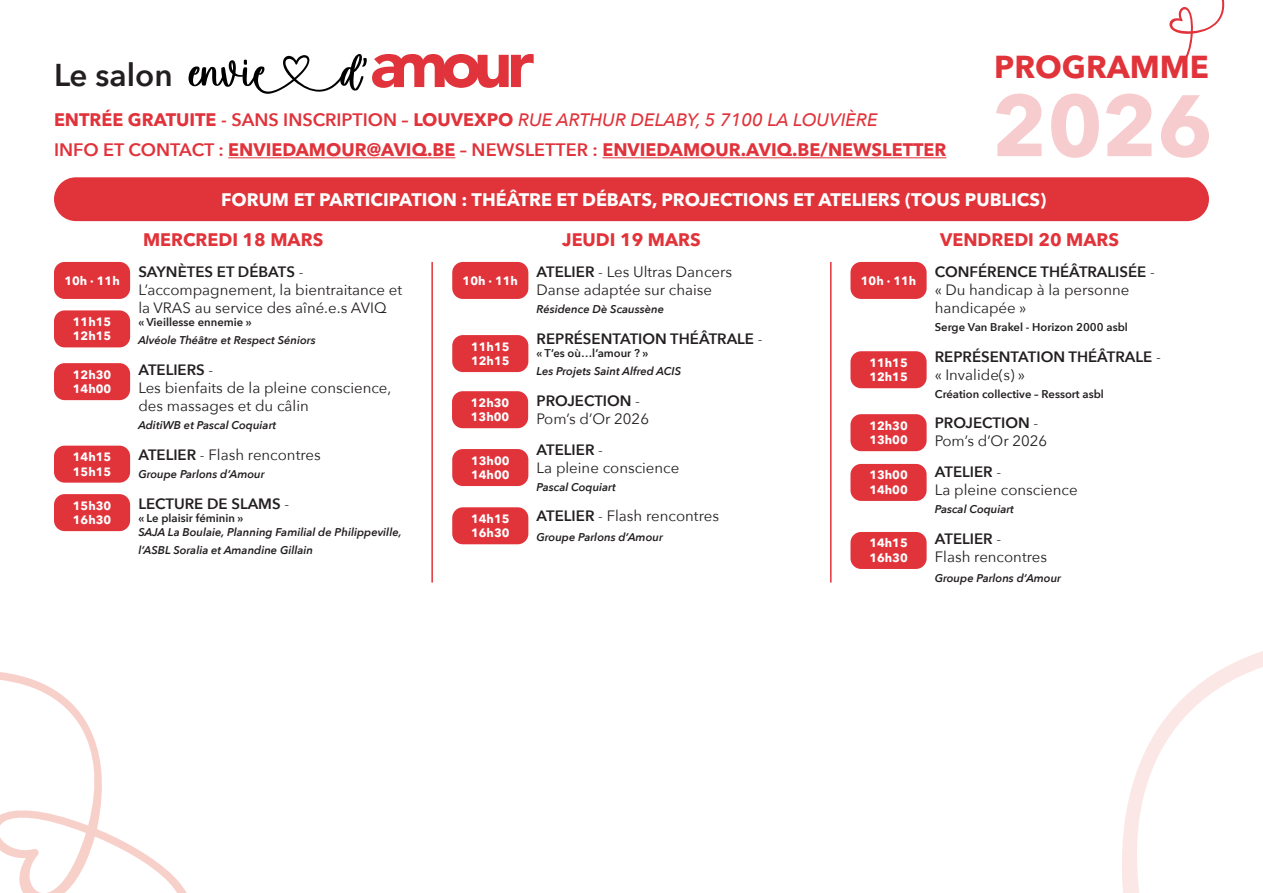
<style>
.page{position:relative;width:1263px;height:893px;background:#fff}
.page>*{position:absolute;margin:0;border:0;box-sizing:border-box;transform-origin:0 0}
.t1{font:700 31.5px "Avenir Next LT Pro";color:#e1333a}
.t2{font:600 31.5px "Avenir Next";color:#231f20}
.t3{font:700 18px/30px "Avenir Next LT Pro";color:#e0333b}
.t4{font:700 18px "Avenir Next LT Pro";color:#fff}
.t5{font:700 18px "Avenir Next LT Pro";color:#e1333a}
.t6{font:15px/18px "Avenir Next";color:#231f20}
.t7{font:600 15px/18px "Avenir Next";color:#231f20}
.t8{font:700 12px/14.4px "Avenir Next LT Pro";color:#fff}
.t9{font:italic 600 11.25px/18px "Avenir Next";color:#231f20}
.t10{font:600 11.25px "Avenir Next";color:#231f20}
.s1{font-family:"Avenir Next";font-weight:600}
.s2{font-family:"Avenir Next";font-weight:500;font-style:italic}
.s3{font-weight:600}
.s4{font-style:normal}
.s5{font-weight:400}
</style>
<div class="page">
<div style="left:54px;top:262px;width:76px;height:37px;background:#e1333a;border-radius:11px"></div>
<div style="left:54px;top:310px;width:76px;height:37px;background:#e1333a;border-radius:11px"></div>
<div style="left:54px;top:363px;width:76px;height:37px;background:#e1333a;border-radius:11px"></div>
<div style="left:452px;top:391px;width:76px;height:37px;background:#e1333a;border-radius:11px"></div>
<div style="left:850px;top:414px;width:77px;height:37px;background:#e1333a;border-radius:11px"></div>
<div style="left:54px;top:446px;width:76px;height:37px;background:#e1333a;border-radius:11px"></div>
<div style="left:54px;top:494px;width:76px;height:37px;background:#e1333a;border-radius:11px"></div>
<div style="left:54px;top:177px;width:1155px;height:44px;background:#e1333a;border-radius:22px"></div>
<svg style="left:189px;top:54px;width:345px;height:40px"></svg>
<svg style="left:1106px;top:94px;width:103px;height:64px"></svg>
<svg style="left:996px;top:94px;width:103px;height:64px"></svg>
<hr style="left:228px;top:157px;width:227px;height:1px;background:#e0333b">
<hr style="left:602px;top:157px;width:344px;height:1px;background:#e0333b">
<hr style="left:431px;top:262px;width:2px;height:321px;background:#e1333a">
<div style="left:850px;top:262px;width:77px;height:37px;background:#e1333a;border-radius:11px"></div>
<div style="left:850px;top:351px;width:77px;height:37px;background:#e1333a;border-radius:11px"></div>
<div style="left:850px;top:464px;width:77px;height:37px;background:#e1333a;border-radius:11px"></div>
<div style="left:850px;top:532px;width:77px;height:37px;background:#e1333a;border-radius:11px"></div>
<div style="left:452px;top:262px;width:76px;height:37px;background:#e1333a;border-radius:11px"></div>
<div style="left:452px;top:335px;width:76px;height:37px;background:#e1333a;border-radius:11px"></div>
<div style="left:452px;top:449px;width:76px;height:37px;background:#e1333a;border-radius:11px"></div>
<div style="left:452px;top:507px;width:76px;height:37px;background:#e1333a;border-radius:11px"></div>
<hr style="left:830px;top:262px;width:1px;height:321px;background:#e1333a">
<svg style="left:0;top:672px;width:187px;height:221px"></svg>
<svg style="left:1169px;top:0;width:56px;height:62px"></svg>
<svg style="left:1122px;top:651px;width:141px;height:242px"></svg>
<p class="t2" style="left:54px;top:48px;width:120px">Le salon</p>
<p class="t1" style="left:994px;top:47px;width:216px">PROGRAMME</p>
<p class="t3" style="left:54px;top:105px;width:894px">ENTRÉE GRATUITE <span class="s1">- SANS INSCRIPTION –</span> LOUVEXPO <span class="s2">RUE ARTHUR DELABY, 5 7100 LA LOUVIÈRE<br></span><span class="s1">INFO ET CONTACT :</span> ENVIEDAMOUR@AVIQ.BE <span class="s1">– NEWSLETTER :</span> ENVIEDAMOUR.AVIQ.BE/NEWSLETTER</p>
<p class="t4" style="left:221px;top:189px;width:826px">FORUM ET PARTICIPATION : THÉÂTRE ET DÉBATS, PROJECTIONS ET ATELIERS (TOUS PUBLICS)</p>
<p class="t8" style="left:64px;top:273px;width:57px">10h · 11h</p>
<p class="t8" style="left:73px;top:314px;width:40px">11h15<br>12h15</p>
<p class="t8" style="left:73px;top:367px;width:40px">12h30<br>14h00</p>
<p class="t8" style="left:73px;top:450px;width:40px">14h15<br>15h15</p>
<p class="t8" style="left:73px;top:498px;width:40px">15h30<br>16h30</p>
<p class="t5" style="left:143px;top:228px;width:182px">MERCREDI 18 MARS</p>
<p class="t6" style="left:138px;top:262px;width:265px"><span class="s3">SAYNÈTES ET DÉBATS</span> -<br>L’accompagnement, la bientraitance et la VRAS au service des aîné.e.s AVIQ</p>
<p class="t9" style="left:138px;top:313px;width:179px"><span class="s4">« Vieillesse ennemie »<br></span>Alvéole Théâtre et Respect Séniors</p>
<p class="t6" style="left:138px;top:360px;width:254px"><span class="s3">ATELIERS</span> -<br>Les bienfaits de la pleine conscience, des massages et du câlin</p>
<p class="t9" style="left:138px;top:416px;width:139px">AditiWB et Pascal Coquiart</p>
<p class="t6" style="left:138px;top:445px;width:184px"><span class="s3">ATELIER</span> - Flash rencontres</p>
<p class="t9" style="left:138px;top:465px;width:128px">Groupe Parlons d’Amour</p>
<p class="t7" style="left:138px;top:494px;width:152px">LECTURE DE SLAMS <span class="s5">-</span></p>
<p class="t9" style="left:138px;top:511px;width:265px;line-height:13.5px"><span class="s4">« Le plaisir féminin »<br></span>SAJA La Boulaie, Planning Familial de Philippeville,</p>
<p class="t9" style="left:138px;top:540px;width:176px">l’ASBL Soralia et Amandine Gillain</p>
<p class="t8" style="left:463px;top:273px;width:57px">10h · 11h</p>
<p class="t8" style="left:471px;top:339px;width:40px">11h15<br>12h15</p>
<p class="t8" style="left:471px;top:395px;width:40px">12h30<br>13h00</p>
<p class="t8" style="left:471px;top:453px;width:40px">13h00<br>14h00</p>
<p class="t8" style="left:471px;top:511px;width:40px">14h15<br>16h30</p>
<p class="t5" style="left:562px;top:228px;width:140px">JEUDI 19 MARS</p>
<p class="t5" style="left:940px;top:228px;width:181px">VENDREDI 20 MARS</p>
<p class="t6" style="left:537px;top:262px;width:197px"><span class="s3">ATELIER</span> - Les Ultras Dancers<br>Danse adaptée sur chaise</p>
<p class="t9" style="left:537px;top:300px;width:129px">Résidence Dè Scaussène</p>
<p class="t7" style="left:537px;top:329px;width:228px">REPRÉSENTATION THÉÂTRALE <span class="s5">-</span></p>
<p class="t9" style="left:537px;top:344px;width:146px"><span class="s4">« T’es où…l’amour ? »<br></span>Les Projets Saint Alfred ACIS</p>
<p class="t6" style="left:537px;top:391px;width:114px"><span class="s3">PROJECTION</span> -<br>Pom’s d’Or 2026</p>
<p class="t6" style="left:537px;top:440px;width:144px"><span class="s3">ATELIER</span> -<br>La pleine conscience</p>
<p class="t9" style="left:537px;top:477px;width:81px">Pascal Coquiart</p>
<p class="t6" style="left:537px;top:507px;width:184px"><span class="s3">ATELIER</span> - Flash rencontres</p>
<p class="t9" style="left:537px;top:528px;width:128px">Groupe Parlons d’Amour</p>
<p class="t8" style="left:861px;top:273px;width:57px">10h · 11h</p>
<p class="t8" style="left:869px;top:355px;width:40px">11h15<br>12h15</p>
<p class="t8" style="left:869px;top:418px;width:40px">12h30<br>13h00</p>
<p class="t8" style="left:869px;top:468px;width:40px">13h00<br>14h00</p>
<p class="t8" style="left:869px;top:536px;width:40px">14h15<br>16h30</p>
<p class="t6" style="left:935px;top:262px;width:222px"><span class="s3">CONFÉRENCE THÉÂTRALISÉE</span> - « Du handicap à la personne handicapée »</p>
<p class="t10" style="left:935px;top:317px;width:194px">Serge Van Brakel - Horizon 2000 asbl</p>
<p class="t7" style="left:935px;top:347px;width:228px">REPRÉSENTATION THÉÂTRALE <span class="s5">- « Invalide(s) »</span></p>
<p class="t10" style="left:935px;top:384px;width:170px">Création collective – Ressort asbl</p>
<p class="t6" style="left:935px;top:414px;width:114px"><span class="s3">PROJECTION</span> -<br>Pom’s d’Or 2026</p>
<p class="t6" style="left:935px;top:462px;width:144px"><span class="s3">ATELIER</span> -<br>La pleine conscience</p>
<p class="t9" style="left:935px;top:500px;width:81px">Pascal Coquiart</p>
<p class="t6" style="left:935px;top:529px;width:114px"><span class="s3">ATELIER</span> -<br>Flash rencontres</p>
<p class="t9" style="left:935px;top:568px;width:128px">Groupe Parlons d’Amour</p>
</div>
